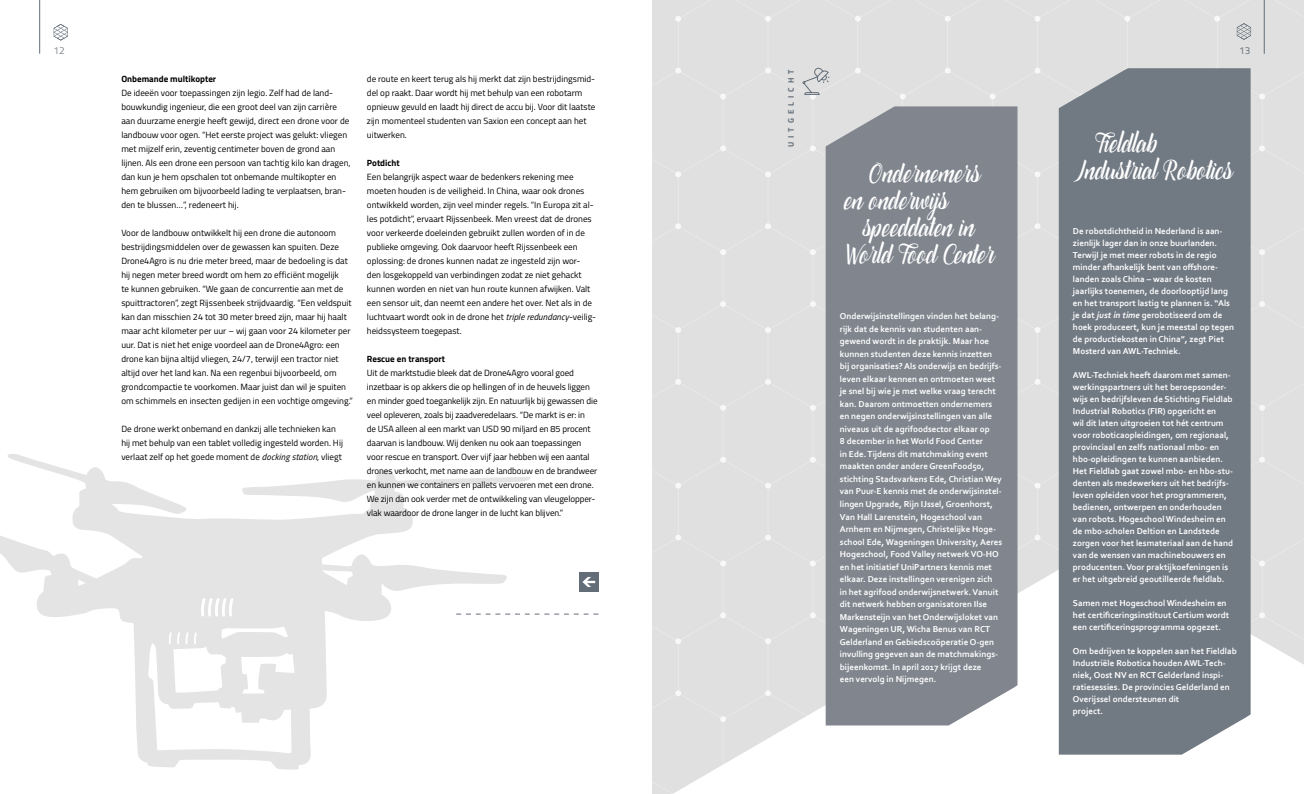
<style>
.page{position:relative;width:1304px;height:794px;background:#fff}
.page>*{position:absolute;margin:0;border:0;box-sizing:border-box;transform-origin:0 0}
.t1{font:30px "catfishscript";color:#fff}
.t2{font:300 10px "Titillium";color:#636d78}
.t3{font:10px "Titillium";color:#636d78}
.t4{font:9px/14px "Titillium";color:#000}
.t5{font:700 9px/12px "Corbel";color:#fff}
.t6{font:700 9px "Titillium";color:#000}
.t7{font:700 8.1px "Titillium";letter-spacing:.5em;color:#636d78}
.s1{font-style:italic}
</style>
<div class="page">
<div style="left:652px;top:0;width:652px;height:794px;background:#dfe0df"></div>
<svg style="left:672px;top:546px;width:632px;height:248px"></svg>
<div style="left:1059px;top:68px;width:192px;height:686px;background:#717983"></div>
<div style="left:826px;top:106px;width:191px;height:619px;background:#80858e"></div>
<svg style="left:802px;top:67px;width:28px;height:28px"></svg>
<svg style="left:535px;top:613px;width:63px;height:1px"></svg>
<div style="left:579px;top:572px;width:19px;height:19px;background:#636d78"></div>
<svg style="left:582px;top:577px;width:13px;height:10px"></svg>
<hr style="left:39px;top:0;width:1px;height:54px;background:#636d78">
<hr style="left:1264px;top:0;width:1px;height:54px;background:#636d78">
<svg style="left:1237px;top:23px;width:14px;height:17px"></svg>
<svg style="left:54px;top:24px;width:14px;height:16px"></svg>
<svg style="left:0;top:454px;width:535px;height:316px"></svg>
<p class="t2" style="left:54px;top:43px;width:13px">12</p>
<p class="t3" style="left:1239px;top:43px;width:13px">13</p>
<p class="t4" style="left:367px;top:71px;width:230px">de route en keert terug als hij merkt dat zijn bestrijdingsmid&shy;del op raakt. Daar wordt hij met behulp van een robotarm opnieuw gevuld en laadt hij direct de accu bij. Voor dit laatste zijn momenteel studenten van Saxion een concept aan het uitwerken.</p>
<p class="t6" style="left:367px;top:156px;width:34px">Potdicht</p>
<p class="t4" style="left:367px;top:169px;width:231px">Een belangrijk aspect waar de bedenkers rekening mee moeten houden is de veiligheid. In China, waar ook drones ontwikkeld worden, zijn veel minder regels. “In Europa zit al&shy;les potdicht”, ervaart Rijssenbeek. Men vreest dat de drones voor verkeerde doeleinden gebruikt zullen worden of in de publieke omgeving. Ook daarvoor heeft Rijssenbeek een oplossing: de drones kunnen nadat ze ingesteld zijn wor&shy;den losgekoppeld van verbindingen zodat ze niet gehackt kunnen worden en niet van hun route kunnen afwijken. Valt een sensor uit, dan neemt een andere het over. Net als in de luchtvaart wordt ook in de drone het <span class="s1">triple redundancy</span>-veilig&shy;heidssysteem toegepast.</p>
<p class="t6" style="left:367px;top:352px;width:80px">Rescue en transport</p>
<p class="t4" style="left:367px;top:365px;width:232px">Uit de marktstudie bleek dat de Drone4Agro vooral goed inzetbaar is op akkers die op hellingen of in de heuvels liggen en minder goed toegankelijk zijn. En natuurlijk bij gewassen die veel opleveren, zoals bij zaadveredelaars. “De markt is er: in<br>de USA alleen al een markt van USD 90 miljard en 85 procent daarvan is landbouw. Wij denken nu ook aan toepassingen voor rescue en transport. Over vijf jaar hebben wij een aantal drones verkocht, met name aan de landbouw en de brandweer en kunnen we containers en pallets vervoeren met een drone.<br>We zijn dan ook verder met de ontwikkeling van vleugelopper&shy;vlak waardoor de drone langer in de lucht kan blijven.”</p>
<p class="t7" style="left:785px;top:147px;width:79px;rotate:-90deg">UITGELICHT</p>
<p class="t6" style="left:121px;top:72px;width:96px">Onbemande multikopter</p>
<p class="t4" style="left:121px;top:85px;width:231px">De ideeën voor toepassingen zijn legio. Zelf had de land&shy;bouwkundig ingenieur, die een groot deel van zijn carrière aan duurzame energie heeft gewijd, direct een drone voor de landbouw voor ogen. “Het eerste project was gelukt: vliegen met mijzelf erin, zeventig centimeter boven de grond aan lijnen. Als een drone een persoon van tachtig kilo kan dragen, dan kun je hem opschalen tot onbemande multikopter en hem gebruiken om bijvoorbeeld lading te verplaatsen, bran&shy;den te blussen…”, redeneert hij.</p>
<p class="t4" style="left:121px;top:225px;width:233px">Voor de landbouw ontwikkelt hij een drone die autonoom bestrijdingsmiddelen over de gewassen kan spuiten. Deze Drone4Agro is nu drie meter breed, maar de bedoeling is dat hij negen meter breed wordt om hem zo efficiënt mogelijk<br>te kunnen gebruiken. “We gaan de concurrentie aan met de spuittractoren”, zegt Rijssenbeek strijdvaardig. “Een veldspuit kan dan misschien 24 tot 30 meter breed zijn, maar hij haalt maar acht kilometer per uur – wij gaan voor 24 kilometer per uur. Dat is niet het enige voordeel aan de Drone4Agro: een drone kan bijna altijd vliegen, 24/7, terwijl een tractor niet altijd over het land kan. Na een regenbui bijvoorbeeld, om grondcompactie te voorkomen. Maar juist dan wil je spuiten om schimmels en insecten gedijen in een vochtige omgeving.”</p>
<p class="t4" style="left:121px;top:421px;width:223px">De drone werkt onbemand en dankzij alle technieken kan hij met behulp van een tablet volledig ingesteld worden. Hij verlaat zelf op het goede moment de <span class="s1">docking station</span>, vliegt</p>
<h1 class="t1" style="left:1096px;top:124px;width:63px">Fieldlab</h1>
<h1 class="t1" style="left:869px;top:154px;width:112px">Ondernemers</h1>
<h1 class="t1" style="left:1073px;top:151px;width:161px">Industrial Robotics</h1>
<h1 class="t1" style="left:844px;top:181px;width:105px">en onderwijs</h1>
<h1 class="t1" style="left:863px;top:208px;width:113px">speeddaten in</h1>
<h1 class="t1" style="left:847px;top:235px;width:151px">World Food Center</h1>
<p class="t5" style="left:1073px;top:225px;width:163px">De robotdichtheid in Nederland is aan&shy;zienlijk lager dan in onze buurlanden.<br>Terwijl je met meer robots in de regio minder afhankelijk bent van offshore&shy;landen zoals China – waar de kosten jaarlijks toenemen, de doorlooptijd lang en het transport lastig te plannen is. “Als je dat <span class="s1">just in time</span> gerobotiseerd om de hoek produceert, kun je meestal op tegen de productiekosten in China”, zegt Piet Mosterd van AWL-Techniek.</p>
<p class="t5" style="left:1073px;top:369px;width:162px">AWL-Techniek heeft daarom met samen&shy;werkingspartners uit het beroepsonder&shy;wijs en bedrijfsleven de Stichting Fieldlab Industrial Robotics (FIR) opgericht en<br>wil dit laten uitgroeien tot hét centrum voor roboticaopleidingen, om regionaal, provinciaal en zelfs nationaal mbo- en hbo-opleidingen te kunnen aanbieden.<br>Het Fieldlab gaat zowel mbo- en hbo-stu&shy;denten als medewerkers uit het bedrijfs&shy;leven opleiden voor het programmeren, bedienen, ontwerpen en onderhouden van robots. Hogeschool Windesheim en de mbo-scholen Deltion en Landstede zorgen voor het lesmateriaal aan de hand van de wensen van machinebouwers en producenten. Voor praktijkoefeningen is er het uitgebreid geoutilleerde fieldlab.</p>
<p class="t5" style="left:1073px;top:597px;width:158px">Samen met Hogeschool Windesheim en het certificeringsinstituut Certium wordt een certificeringsprogramma opgezet.</p>
<p class="t5" style="left:1073px;top:645px;width:165px">Om bedrijven te koppelen aan het Fieldlab Industriële Robotica houden AWL-Tech&shy;niek, Oost NV en RCT Gelderland inspi&shy;ratiesessies. De provincies Gelderland en Overijssel ondersteunen dit<br>project.</p>
<p class="t5" style="left:840px;top:310px;width:164px;line-height:12.5px">Onderwijsinstellingen vinden het belang&shy;rijk dat de kennis van studenten aan&shy;gewend wordt in de praktijk. Maar hoe kunnen studenten deze kennis inzetten bij organisaties? Als onderwijs en bedrijfs&shy;leven elkaar kennen en ontmoeten weet je snel bij wie je met welke vraag terecht kan. Daarom ontmoetten ondernemers en negen onderwijsinstellingen van alle niveaus uit de agrifoodsector elkaar op<br>8 december in het World Food Center<br>in Ede. Tijdens dit matchmaking event maakten onder andere GreenFood50, stichting Stadsvarkens Ede, Christian Wey van Puur-E kennis met de onderwijsinstel&shy;lingen Upgrade, Rijn IJssel, Groenhorst, Van Hall Larenstein, Hogeschool van Arnhem en Nijmegen, Christelijke Hoge&shy;school Ede, Wageningen University, Aeres Hogeschool, Food Valley netwerk VO-HO en het initiatief UniPartners kennis met elkaar. Deze instellingen verenigen zich<br>in het agrifood onderwijsnetwerk. Vanuit dit netwerk hebben organisatoren Ilse Markensteijn van het Onderwijsloket van Wageningen UR, Wicha Benus van RCT Gelderland en Gebiedscoöperatie O-gen invulling gegeven aan de matchmakings&shy;bijeenkomst. In april 2017 krijgt deze<br>een vervolg in Nijmegen.</p>
</div>
